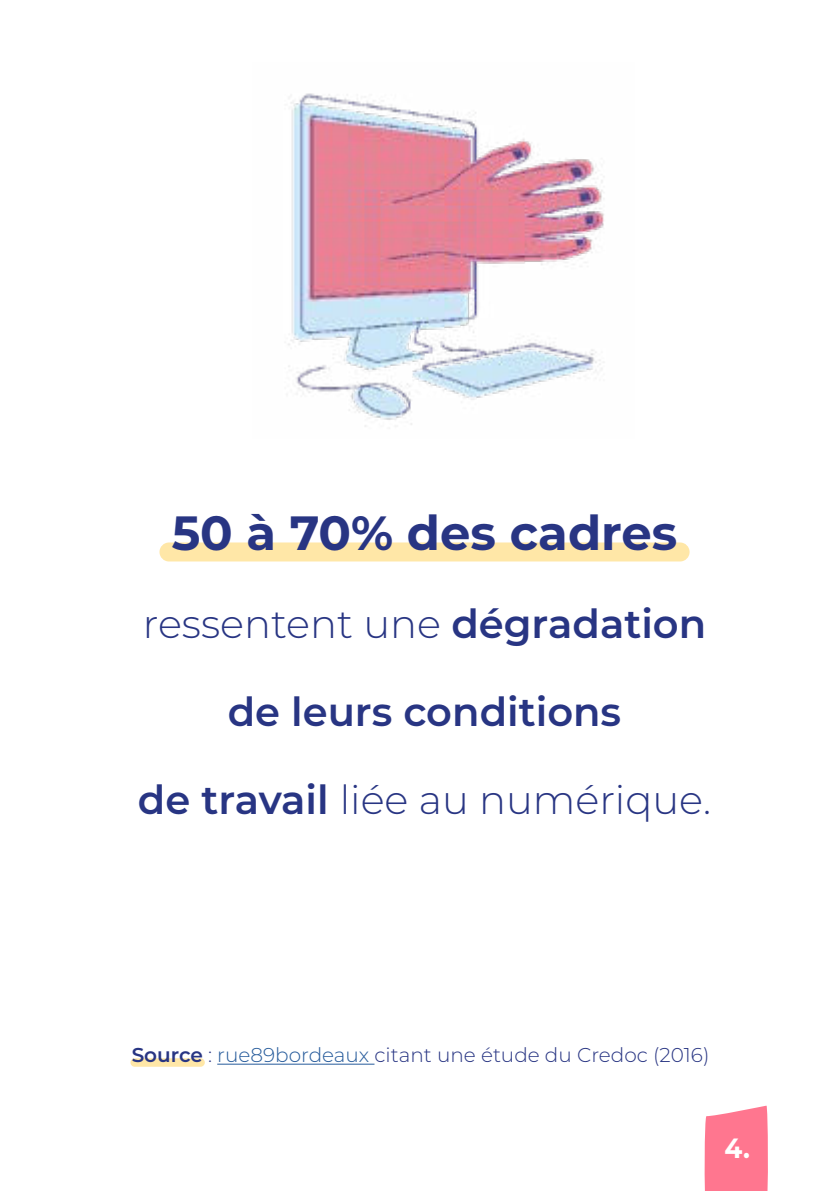
<style>
.page{position:relative;width:840px;height:1191px;background:#fff}
.page>*{position:absolute;margin:0;border:0;box-sizing:border-box;transform-origin:0 0}
.t1{font:700 48px "Montserrat";color:#283583}
.t2{font:300 40px "Montserrat";color:#283583}
.t3{font:600 40px "Montserrat";color:#283583}
.t4{font:700 27.8px "Montserrat";color:#fff;scale:.93 1}
.t5{font:300 20px "Montserrat";color:#283583}
.s1{font-weight:600}
.s2{color:#265b9b}
</style>
<div class="page">
<div style="left:159px;top:542px;width:530px;height:19px;background:#ffe7a7;border-radius:9px"></div>
<div style="left:130px;top:1058px;width:75px;height:8px;background:#ffe7a7;border-radius:4px"></div>
<hr style="left:217px;top:1063px;width:157px;height:1px;background:#265b9b">
<img style="left:288px;top:93px;width:316px;height:334px">
<svg style="left:704px;top:1105px;width:64px;height:86px;background:#ff8299"></svg>
<p class="t1" style="left:172px;top:506px;width:507px">50 à 70% des cadres</p>
<p class="t2" style="left:143px;top:608px;width:564px">ressentent une <span class="s1">dégradation</span></p>
<p class="t3" style="left:228px;top:692px;width:395px">de leurs conditions</p>
<p class="t2" style="left:138px;top:784px;width:574px"><span class="s1">de travail</span> liée au numérique.</p>
<p class="t5" style="left:132px;top:1047px;width:579px"><span class="s1">Source</span> : <span class="s2">rue89bordeaux</span> citant une étude du Credoc (2016)</p>
<p class="t4" style="left:724px;top:1133px;width:29px">4.</p>
</div>
